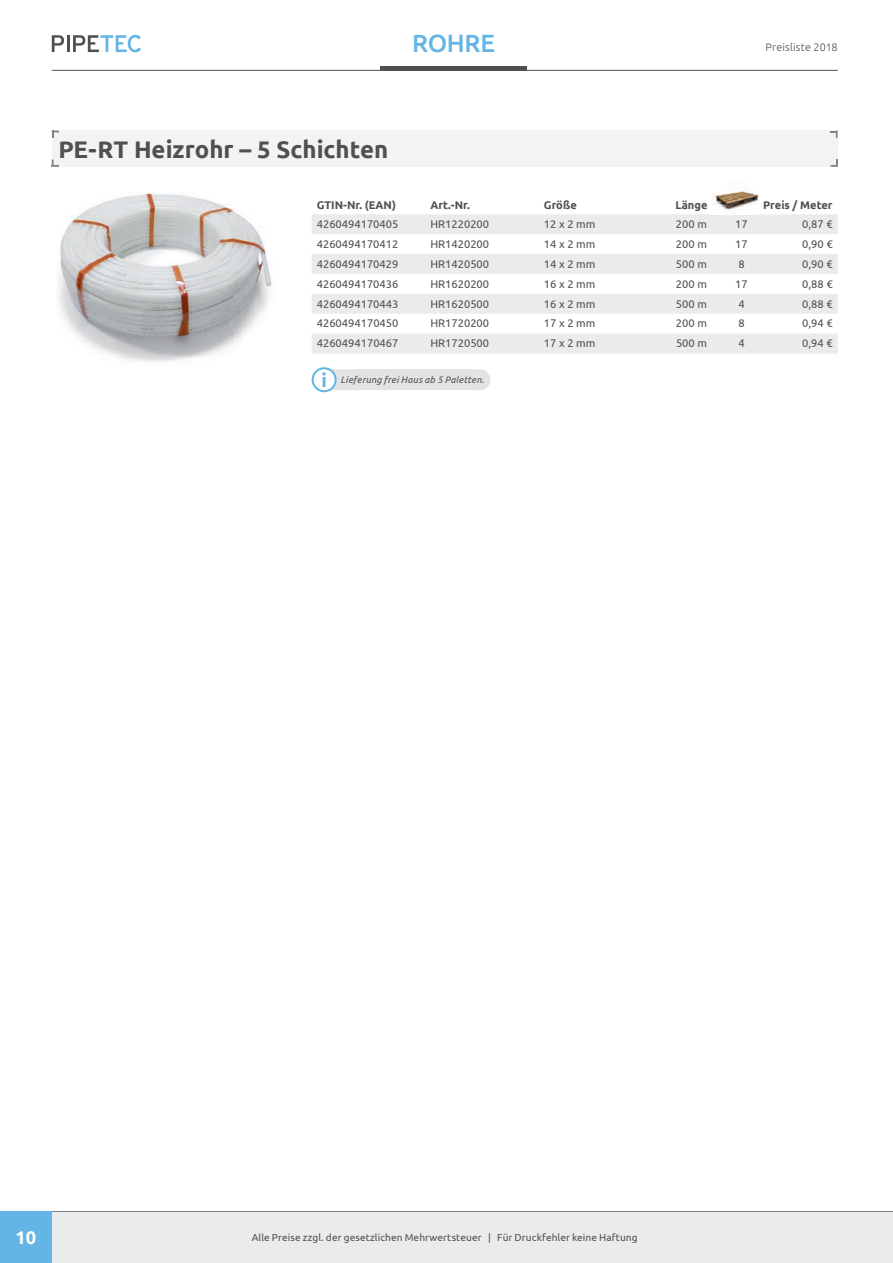
<style>
.page{position:relative;width:893px;height:1263px;background:#fff}
.page>*{position:absolute;margin:0;border:0;box-sizing:border-box;transform-origin:0 0}
.t1{font:500 25.05px "Ubuntu";letter-spacing:-.015em;color:#62b5e5}
.t2{font:700 24px "Ubuntu";color:#505052}
.t3{font:700 18.3px "Ubuntu";color:#fff}
.t4{font:11.1px "Ubuntu";color:#505052}
.t5{font:700 11.1px "Ubuntu";color:#505052}
.t6{font:300 10.8px "Ubuntu";letter-spacing:.015em;color:#505052}
.t7{font:10.2px "Ubuntu";letter-spacing:.01em;color:#505052}
.t8{font:italic 9.45px "Ubuntu";letter-spacing:.02em;color:#505052}
.s1{font-weight:700;font-style:normal;font-size:18.9px;color:#62b5e5}
</style>
<div class="page">
<svg style="left:73px;top:35px;width:68px;height:17px"></svg>
<svg style="left:52px;top:35px;width:12px;height:17px"></svg>
<hr style="left:67px;top:35px;width:3px;height:17px;background:#505052">
<hr style="left:52px;top:70px;width:786px;height:1px;background:#505052">
<hr style="left:380px;top:66px;width:147px;height:4px;background:#505052">
<div style="left:0;top:1211px;width:893px;height:52px;background:#ebebed"></div>
<hr style="left:0;top:1211px;width:893px;height:1px;background:#7b7d80">
<div style="left:0;top:1211px;width:52px;height:52px;background:#62b5e5"></div>
<div style="left:52px;top:131px;width:785px;height:36px;background:#f2f3f4"></div>
<img style="left:58px;top:192px;width:214px;height:170px">
<svg style="left:312px;top:214px;width:526px;height:139px;fill:#ebebed"></svg>
<img style="left:713px;top:190px;width:46px;height:21px">
<svg style="left:52px;top:131px;width:7px;height:7px"></svg>
<svg style="left:52px;top:160px;width:7px;height:7px"></svg>
<svg style="left:830px;top:160px;width:8px;height:7px"></svg>
<svg style="left:830px;top:131px;width:8px;height:7px"></svg>
<svg style="left:328px;top:369px;width:28px;height:21px"></svg>
<svg style="left:472px;top:369px;width:18px;height:21px"></svg>
<div style="left:356px;top:369px;width:116px;height:21px;background:#e2e3e5"></div>
<div style="left:312px;top:367px;width:25px;height:25px;border:2px solid #62b5e5;border-radius:50%"></div>
<h1 class="t1" style="left:412px;top:28px;width:84px">ROHRE</h1>
<p class="t6" style="left:765px;top:40px;width:74px">Preisliste 2018</p>
<h2 class="t2" style="left:58px;top:135px;width:331px">PE-RT Heizrohr – 5 Schichten</h2>
<p class="t5" style="left:317px;top:198px;width:81px">GTIN-Nr. (EAN)</p>
<p class="t5" style="left:430px;top:198px;width:41px">Art.-Nr.</p>
<p class="t5" style="left:544px;top:198px;width:35px">Größe</p>
<p class="t5" style="left:675px;top:198px;width:34px">Länge</p>
<p class="t5" style="left:763px;top:198px;width:71px">Preis / Meter</p>
<p class="t4" style="left:317px;top:217px;width:83px">4260494170405</p>
<p class="t4" style="left:430px;top:217px;width:60px">HR1220200</p>
<p class="t4" style="left:544px;top:217px;width:53px">12 x 2 mm</p>
<p class="t4" style="left:676px;top:217px;width:33px">200 m</p>
<p class="t4" style="left:735px;top:217px;width:14px">17</p>
<p class="t4" style="left:802px;top:217px;width:32px">0,87 €</p>
<p class="t4" style="left:317px;top:237px;width:83px">4260494170412</p>
<p class="t4" style="left:430px;top:237px;width:60px">HR1420200</p>
<p class="t4" style="left:544px;top:237px;width:53px">14 x 2 mm</p>
<p class="t4" style="left:676px;top:237px;width:33px">200 m</p>
<p class="t4" style="left:735px;top:237px;width:14px">17</p>
<p class="t4" style="left:802px;top:237px;width:32px">0,90 €</p>
<p class="t4" style="left:317px;top:257px;width:83px">4260494170429</p>
<p class="t4" style="left:430px;top:257px;width:60px">HR1420500</p>
<p class="t4" style="left:544px;top:257px;width:53px">14 x 2 mm</p>
<p class="t4" style="left:676px;top:257px;width:33px">500 m</p>
<p class="t4" style="left:738px;top:257px;width:8px">8</p>
<p class="t4" style="left:802px;top:257px;width:32px">0,90 €</p>
<p class="t4" style="left:317px;top:277px;width:83px">4260494170436</p>
<p class="t4" style="left:430px;top:277px;width:60px">HR1620200</p>
<p class="t4" style="left:544px;top:277px;width:53px">16 x 2 mm</p>
<p class="t4" style="left:676px;top:277px;width:33px">200 m</p>
<p class="t4" style="left:735px;top:277px;width:14px">17</p>
<p class="t4" style="left:802px;top:277px;width:32px">0,88 €</p>
<p class="t4" style="left:317px;top:297px;width:83px">4260494170443</p>
<p class="t4" style="left:430px;top:297px;width:60px">HR1620500</p>
<p class="t4" style="left:544px;top:297px;width:53px">16 x 2 mm</p>
<p class="t4" style="left:676px;top:297px;width:33px">500 m</p>
<p class="t4" style="left:738px;top:297px;width:8px">4</p>
<p class="t4" style="left:802px;top:297px;width:32px">0,88 €</p>
<p class="t4" style="left:317px;top:317px;width:83px">4260494170450</p>
<p class="t4" style="left:430px;top:317px;width:60px">HR1720200</p>
<p class="t4" style="left:544px;top:317px;width:53px">17 x 2 mm</p>
<p class="t4" style="left:676px;top:317px;width:33px">200 m</p>
<p class="t4" style="left:738px;top:317px;width:8px">8</p>
<p class="t4" style="left:802px;top:317px;width:32px">0,94 €</p>
<p class="t4" style="left:317px;top:337px;width:83px">4260494170467</p>
<p class="t4" style="left:430px;top:337px;width:60px">HR1720500</p>
<p class="t4" style="left:544px;top:337px;width:53px">17 x 2 mm</p>
<p class="t4" style="left:676px;top:337px;width:33px">500 m</p>
<p class="t4" style="left:738px;top:337px;width:8px">4</p>
<p class="t4" style="left:802px;top:337px;width:32px">0,94 €</p>
<p class="t8" style="left:321px;top:374px;width:164px"><span class="s1">i</span> Lieferung frei Haus ab 5 Paletten.</p>
<h3 class="t3" style="left:16px;top:1226px;width:22px">10</h3>
<p class="t7" style="left:252px;top:1231px;width:387px">Alle Preise zzgl. der gesetzlichen Mehrwertsteuer | Für Druckfehler keine Haftung</p>
</div>
